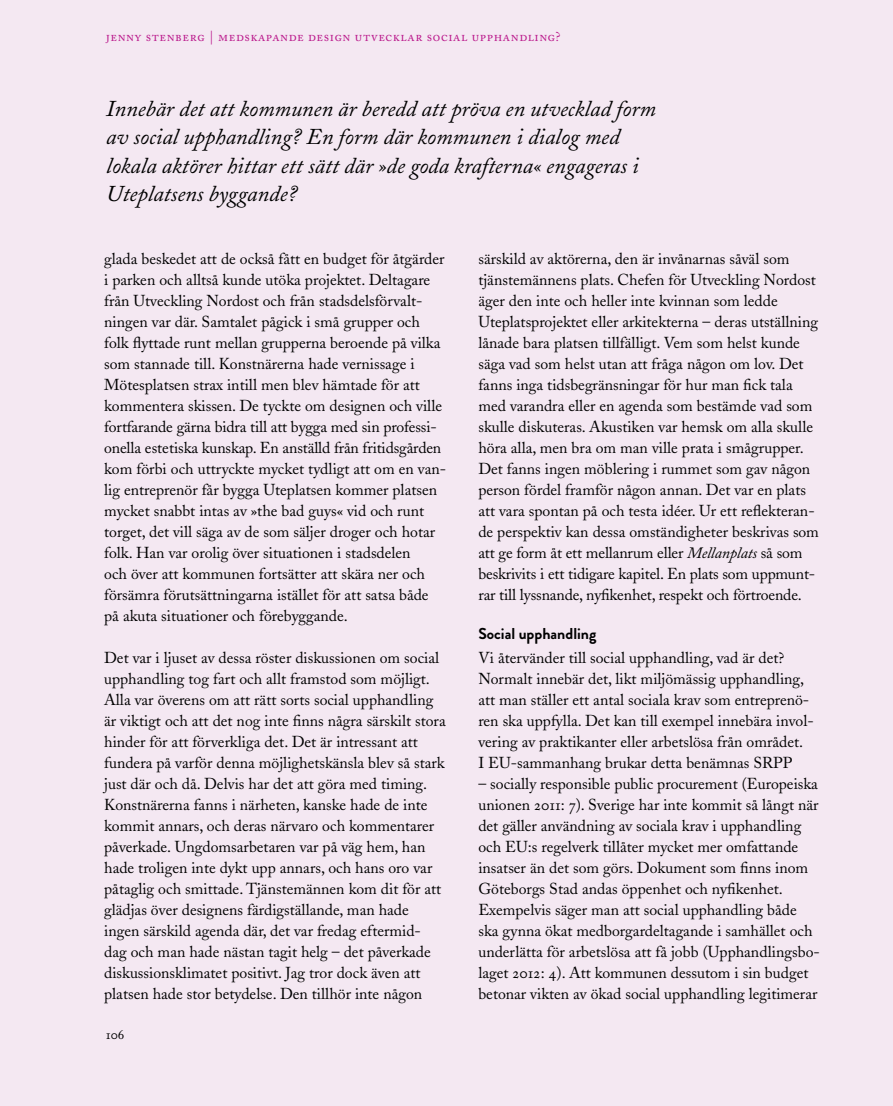
<style>
.page{position:relative;width:893px;height:1106px;background:#f4e8f2}
.page>*{position:absolute;margin:0;border:0;box-sizing:border-box;transform-origin:0 0}
.t1{font:italic 22.5px/28.5px "Adobe Caslon";color:#000}
.t2{font:15.75px/21px "Adobe Caslon";color:#000}
.t3{font:700 15.75px "Brandon Grotesque";color:#000}
.t4{font:13.5px "Adobe Caslon Regular SC";letter-spacing:.04em;color:#bb1b8d}
.t5{font:13.5px "Adobe Caslon Regular SC";color:#000}
.s1{font-style:italic}
.s2{font-family:"Adobe Caslon Regular SC"}
</style>
<div class="page">
<p class="t4" style="left:106px;top:28px;width:456px">jenny stenberg | medskapande design utvecklar social upphandling?</p>
<h1 class="t1" style="left:106px;top:95px;width:551px">Innebär det att kommunen är beredd att pröva en utvecklad form av social upphandling? En form där kommunen i dialog med lokala aktörer hittar ett sätt där »de goda krafterna« engageras i Uteplatsens byggande?</h1>
<p class="t2" style="left:104px;top:248px;width:343px">glada beskedet att de också fått en budget för åtgärder i parken och alltså kunde utöka projektet. Deltagare från Utveckling Nordost och från stadsdelsförvalt&shy;ningen var där. Samtalet pågick i små grupper och folk flyttade runt mellan grupperna beroende på vilka som stannade till. Konstnärerna hade vernissage i Mötesplatsen strax intill men blev hämtade för att kommentera skissen. De tyckte om designen och ville fortfarande gärna bidra till att bygga med sin professi&shy;onella estetiska kunskap. En anställd från fritidsgården kom förbi och uttryckte mycket tydligt att om en van&shy;lig entreprenör får bygga Uteplatsen kommer platsen mycket snabbt intas av »the bad guys« vid och runt torget, det vill säga av de som säljer droger och hotar folk. Han var orolig över situationen i stadsdelen<br>och över att kommunen fortsätter att skära ner och försämra förutsättningarna istället för att satsa både på akuta situationer och förebyggande.</p>
<p class="t2" style="left:104px;top:647px;width:343px">Det var i ljuset av dessa röster diskussionen om social upphandling tog fart och allt framstod som möjligt.<br>Alla var överens om att rätt sorts social upphandling är viktigt och att det nog inte finns några särskilt stora hinder för att förverkliga det. Det är intressant att fundera på varför denna möjlighetskänsla blev så stark just där och då. Delvis har det att göra med timing.<br>Konstnärerna fanns i närheten, kanske hade de inte kommit annars, och deras närvaro och kommentarer påverkade. Ungdomsarbetaren var på väg hem, han hade troligen inte dykt upp annars, och hans oro var påtaglig och smittade. Tjänstemännen kom dit för att glädjas över designens färdigställande, man hade ingen särskild agenda där, det var fredag eftermid&shy;dag och man hade nästan tagit helg – det påverkade diskussionsklimatet positivt. Jag tror dock även att platsen hade stor betydelse. Den tillhör inte någon</p>
<p class="t5" style="left:106px;top:1026px;width:20px">106</p>
<p class="t2" style="left:478px;top:248px;width:342px">särskild av aktörerna, den är invånarnas såväl som tjänstemännens plats. Chefen för Utveckling Nordost äger den inte och heller inte kvinnan som ledde Uteplatsprojektet eller arkitekterna – deras utställning lånade bara platsen tillfälligt. Vem som helst kunde säga vad som helst utan att fråga någon om lov. Det fanns inga tidsbegränsningar för hur man fick tala med varandra eller en agenda som bestämde vad som skulle diskuteras. Akustiken var hemsk om alla skulle höra alla, men bra om man ville prata i smågrupper.<br>Det fanns ingen möblering i rummet som gav någon person fördel framför någon annan. Det var en plats att vara spontan på och testa idéer. Ur ett reflekteran&shy;de perspektiv kan dessa omständigheter beskrivas som att ge form åt ett mellanrum eller <span class="s1">Mellanplats</span> så som beskrivits i ett tidigare kapitel. En plats som uppmunt&shy;rar till lyssnande, nyfikenhet, respekt och förtroende.</p>
<p class="t3" style="left:478px;top:622px;width:120px">Social upphandling</p>
<p class="t2" style="left:478px;top:647px;width:337px">Vi återvänder till social upphandling, vad är det?<br>Normalt innebär det, likt miljömässig upphandling, att man ställer ett antal sociala krav som entreprenö&shy;ren ska uppfylla. Det kan till exempel innebära invol&shy;vering av praktikanter eller arbetslösa från området.<br>I EU-sammanhang brukar detta benämnas SRPP</p>
<p class="t2" style="left:478px;top:773px;width:343px">– socially responsible public procurement (Europeiska unionen <span class="s2">2011: 7</span>). Sverige har inte kommit så långt när det gäller användning av sociala krav i upphandling och EU:s regelverk tillåter mycket mer omfattande insatser än det som görs. Dokument som finns inom Göteborgs Stad andas öppenhet och nyfikenhet.<br>Exempelvis säger man att social upphandling både ska gynna ökat medborgardeltagande i samhället och underlätta för arbetslösa att få jobb (Upphandlingsbo&shy;laget <span class="s2">2012: 4</span>). Att kommunen dessutom i sin budget betonar vikten av ökad social upphandling legitimerar</p>
</div>
